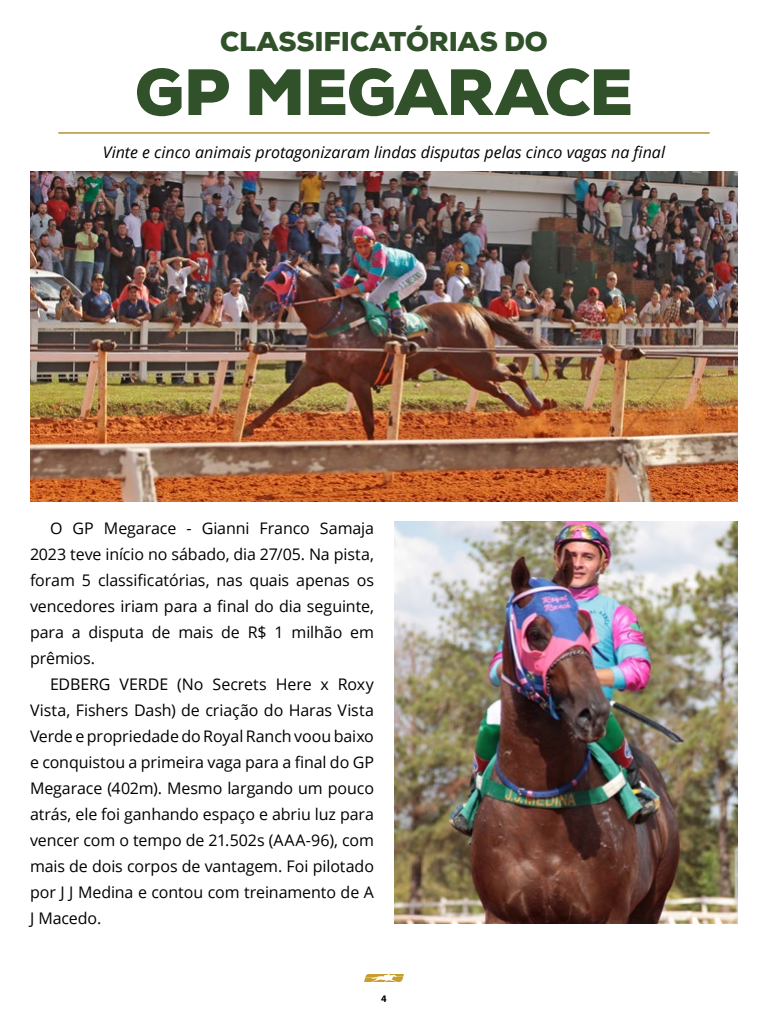
<style>
.page{position:relative;width:768px;height:1024px;background:#fff}
.page>*{position:absolute;margin:0;border:0;box-sizing:border-box;transform-origin:0 0}
.t1{font:900 65.2px "Nexa";letter-spacing:-.015em;color:#31512a}
.t2{font:900 27.2px "Nexa";letter-spacing:-.005em;color:#31512a}
.t3{font:16px/26px "Open Sans";letter-spacing:-.005em;color:#000;text-align:justify}
.t4{font:italic 16px "Open Sans";color:#000}
.t5{font:700 10px "Myriad Pro";color:#000}
</style>
<div class="page">
<svg style="left:364px;top:974px;width:40px;height:8px"></svg>
<img style="left:30px;top:171px;width:708px;height:331px">
<img style="left:394px;top:522px;width:344px;height:402px">
<hr style="left:58px;top:132px;width:652px;height:2px;background:#ad8e30">
<h2 class="t2" style="left:220px;top:24px;width:329px">CLASSIFICATÓRIAS DO</h2>
<h1 class="t1" style="left:135px;top:50px;width:500px">GP MEGARACE</h1>
<p class="t4" style="left:103px;top:141px;width:564px">Vinte e cinco animais protagonizaram lindas disputas pelas cinco vagas na final</p>
<p class="t3" style="left:30px;top:515px;width:346px;text-indent:20px">O GP Megarace - Gianni Franco Samaja 2023 teve início no sábado, dia 27/05. Na pista, foram 5 classificatórias, nas quais apenas os vencedores iriam para a final do dia seguinte, para a disputa de mais de R$ 1 milhão em prêmios.</p>
<p class="t3" style="left:30px;top:671px;width:346px;text-indent:20px">EDBERG VERDE (No Secrets Here x Roxy Vista, Fishers Dash) de criação do Haras Vista Verde e propriedade do Royal Ranch voou baixo e conquistou a primeira vaga para a final do GP Megarace (402m). Mesmo largando um pouco atrás, ele foi ganhando espaço e abriu luz para vencer com o tempo de 21.502s (AAA-96), com mais de dois corpos de vantagem. Foi pilotado por J J Medina e contou com treinamento de A J Macedo.</p>
<p class="t5" style="left:381px;top:992px;width:7px">4</p>
</div>
